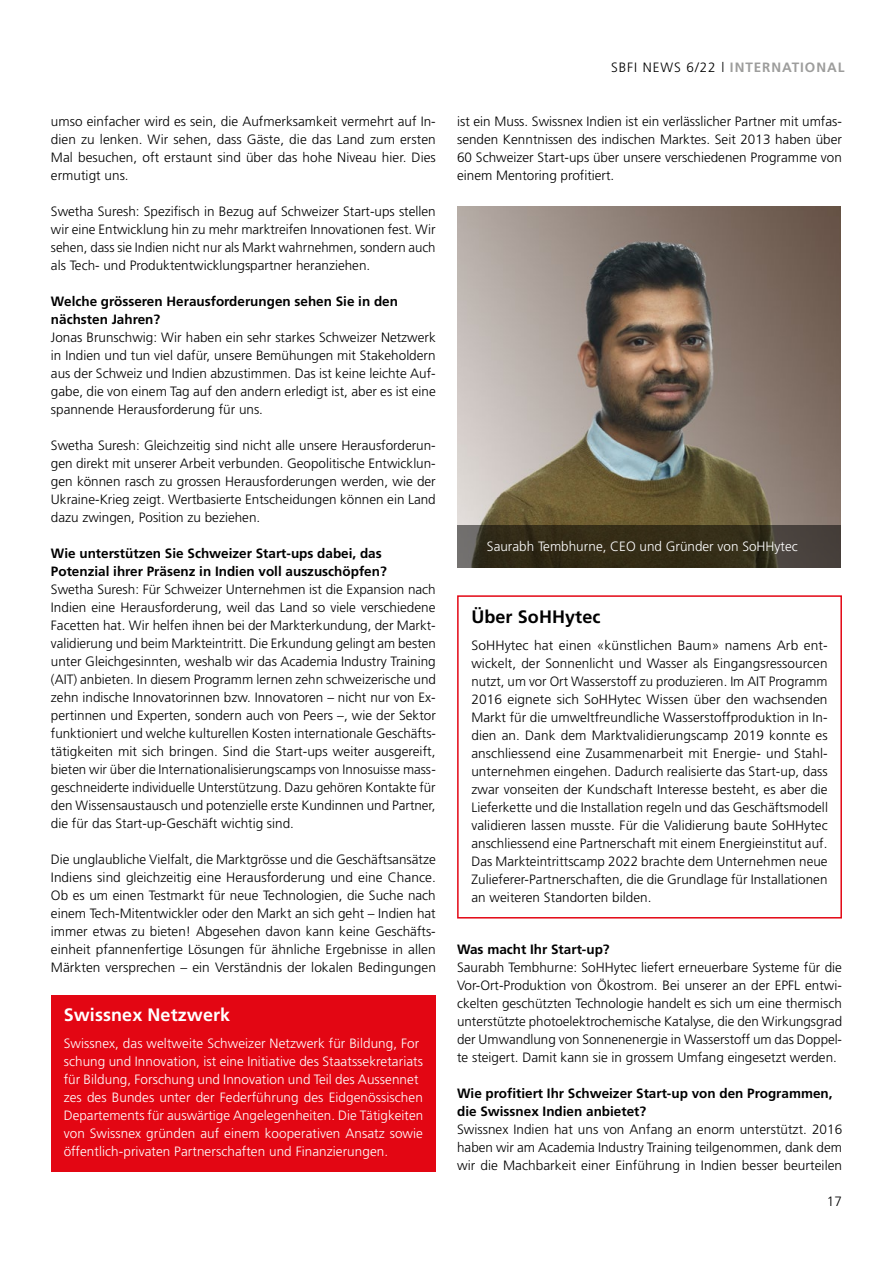
<style>
.page{position:relative;width:893px;height:1263px;background:#fff}
.page>*{position:absolute;margin:0;border:0;box-sizing:border-box;transform-origin:0 0}
.t1{font:700 18px "Frutiger LT Std";letter-spacing:.005em;color:#fff}
.t2{font:700 18px "Frutiger LT Std";letter-spacing:.005em;color:#000}
.t3{font:300 13.5px/18px "Frutiger LT Std";color:#000;text-align:justify}
.t4{font:300 13.5px "Frutiger LT Std";letter-spacing:.005em;color:#fff}
.t5{font:700 13.5px/18px "Frutiger LT Std";color:#000}
.t6{font:300 13.5px "Frutiger LT Std";letter-spacing:.07em;color:#000}
.s1{font-weight:700;color:#9d9d9c}
</style>
<div class="page">
<div style="left:51px;top:995px;width:385px;height:176px;background:#e30613"></div>
<img style="left:457px;top:206px;width:384px;height:319px">
<div style="left:457px;top:595px;width:385px;height:323px;border:2px solid #e30613"></div>
<svg style="left:457px;top:525px;width:384px;height:43px;background:#393322"></svg>
<p class="t3" style="left:51px;top:113px;width:386px">umso einfacher wird es sein, die Aufmerksamkeit vermehrt auf In&shy;dien zu lenken. Wir sehen, dass Gäste, die das Land zum ersten Mal besuchen, oft erstaunt sind über das hohe Niveau hier. Dies ermutigt uns.</p>
<p class="t3" style="left:51px;top:203px;width:386px">Swetha Suresh: Spezifisch in Bezug auf Schweizer Start-ups stellen wir eine Entwicklung hin zu mehr marktreifen Innovationen fest. Wir sehen, dass sie Indien nicht nur als Markt wahrnehmen, sondern auch als Tech- und Produktentwicklungspartner heranziehen.</p>
<p class="t5" style="left:51px;top:292px;width:349px">Welche grösseren Herausforderungen sehen Sie in den nächsten Jahren?</p>
<p class="t3" style="left:51px;top:329px;width:386px">Jonas Brunschwig: Wir haben ein sehr starkes Schweizer Netzwerk in Indien und tun viel dafür, unsere Bemühungen mit Stakeholdern aus der Schweiz und Indien abzustimmen. Das ist keine leichte Auf&shy;gabe, die von einem Tag auf den andern erledigt ist, aber es ist eine spannende Herausforderung für uns.</p>
<p class="t3" style="left:51px;top:437px;width:386px">Swetha Suresh: Gleichzeitig sind nicht alle unsere Herausforderun&shy;gen direkt mit unserer Arbeit verbunden. Geopolitische Entwicklun&shy;gen können rasch zu grossen Herausforderungen werden, wie der Ukraine-Krieg zeigt. Wertbasierte Entscheidungen können ein Land dazu zwingen, Position zu beziehen.</p>
<p class="t5" style="left:51px;top:544px;width:337px">Wie unterstützen Sie Schweizer Start-ups dabei, das<br>Potenzial ihrer Präsenz in Indien voll auszuschöpfen?</p>
<p class="t3" style="left:51px;top:580px;width:387px">Swetha Suresh: Für Schweizer Unternehmen ist die Expansion nach Indien eine Herausforderung, weil das Land so viele verschiedene Facetten hat. Wir helfen ihnen bei der Markterkundung, der Markt&shy;validierung und beim Markteintritt. Die Erkundung gelingt am besten unter Gleichgesinnten, weshalb wir das Academia Industry Training (AIT) anbieten. In diesem Programm lernen zehn schweizerische und zehn indische Innovatorinnen bzw. Innovatoren – nicht nur von Ex&shy;pertinnen und Experten, sondern auch von Peers –, wie der Sektor funktioniert und welche kulturellen Kosten internationale Geschäfts&shy;tätigkeiten mit sich bringen. Sind die Start-ups weiter ausgereift, bieten wir über die Internationalisierungscamps von Innosuisse mass&shy;geschneiderte individuelle Unterstützung. Dazu gehören Kontakte für den Wissensaustausch und potenzielle erste Kundinnen und Partner, die für das Start-up-Geschäft wichtig sind.</p>
<p class="t3" style="left:51px;top:851px;width:387px">Die unglaubliche Vielfalt, die Marktgrösse und die Geschäftsansätze Indiens sind gleichzeitig eine Herausforderung und eine Chance.<br>Ob es um einen Testmarkt für neue Technologien, die Suche nach einem Tech-Mitentwickler oder den Markt an sich geht – Indien hat immer etwas zu bieten! Abgesehen davon kann keine Geschäfts&shy;einheit pfannenfertige Lösungen für ähnliche Ergebnisse in allen Märkten versprechen – ein Verständnis der lokalen Bedingungen</p>
<h4 class="t1" style="left:64px;top:1004px;width:168px">Swissnex Netzwerk</h4>
<p class="t4" style="left:64px;top:1035px;width:357px">Swissnex, das weltweite Schweizer Netzwerk für Bildung, For</p>
<p class="t4" style="left:64px;top:1053px;width:361px">schung und Innovation, ist eine Initiative des Staatssekretariats</p>
<p class="t4" style="left:64px;top:1071px;width:356px">für Bildung, Forschung und Innovation und Teil des Aussennet</p>
<p class="t4" style="left:64px;top:1089px;width:361px">zes des Bundes unter der Federführung des Eidgenössischen</p>
<p class="t4" style="left:64px;top:1107px;width:361px">Departements für auswärtige Angelegenheiten. Die Tätigkeiten</p>
<p class="t4" style="left:64px;top:1125px;width:361px">von Swissnex gründen auf einem kooperativen Ansatz sowie</p>
<p class="t4" style="left:64px;top:1143px;width:326px">öffentlich-privaten Partnerschaften und Finanzierungen.</p>
<p class="t6" style="left:611px;top:60px;width:235px">SBFI NEWS 6/22 l <span class="s1">INTERNATIONAL</span></p>
<p class="t3" style="left:457px;top:113px;width:386px">ist ein Muss. Swissnex Indien ist ein verlässlicher Partner mit umfas&shy;senden Kenntnissen des indischen Marktes. Seit 2013 haben über 60 Schweizer Start-ups über unsere verschiedenen Programme von einem Mentoring profitiert.</p>
<p class="t4" style="left:487px;top:538px;width:312px">Saurabh Tembhurne, CEO und Gründer von SoHHytec</p>
<h4 class="t2" style="left:471px;top:606px;width:131px">Über SoHHytec</h4>
<p class="t3" style="left:471px;top:636px;width:358px">SoHHytec hat einen «künstlichen Baum» namens Arb ent&shy;wickelt, der Sonnenlicht und Wasser als Eingangsressourcen nutzt, um vor Ort Wasserstoff zu produzieren. Im AIT Programm 2016 eignete sich SoHHytec Wissen über den wachsenden Markt für die umweltfreundliche Wasserstoffproduktion in In&shy;dien an. Dank dem Marktvalidierungscamp 2019 konnte es anschliessend eine Zusammenarbeit mit Energie- und Stahl&shy;unternehmen eingehen. Dadurch realisierte das Start-up, dass zwar vonseiten der Kundschaft Interesse besteht, es aber die Lieferkette und die Installation regeln und das Geschäftsmodell validieren lassen musste. Für die Validierung baute SoHHytec anschliessend eine Partnerschaft mit einem Energieinstitut auf.<br>Das Markteintrittscamp 2022 brachte dem Unternehmen neue Zulieferer-Partnerschaften, die die Grundlage für Installationen an weiteren Standorten bilden.</p>
<p class="t5" style="left:457px;top:940px;width:154px">Was macht Ihr Start-up?</p>
<p class="t3" style="left:457px;top:959px;width:386px">Saurabh Tembhurne: SoHHytec liefert erneuerbare Systeme für die Vor-Ort-Produktion von Ökostrom. Bei unserer an der EPFL entwi&shy;ckelten geschützten Technologie handelt es sich um eine thermisch unterstützte photoelektrochemische Katalyse, die den Wirkungsgrad der Umwandlung von Sonnenenergie in Wasserstoff um das Doppel&shy;te steigert. Damit kann sie in grossem Umfang eingesetzt werden.</p>
<p class="t5" style="left:457px;top:1084px;width:377px">Wie profitiert Ihr Schweizer Start-up von den Programmen, die Swissnex Indien anbietet?</p>
<p class="t3" style="left:457px;top:1121px;width:387px">Swissnex Indien hat uns von Anfang an enorm unterstützt. 2016 haben wir am Academia Industry Training teilgenommen, dank dem wir die Machbarkeit einer Einführung in Indien besser beurteilen</p>
<p class="t3" style="left:827px;top:1193px;width:17px">17</p>
</div>
